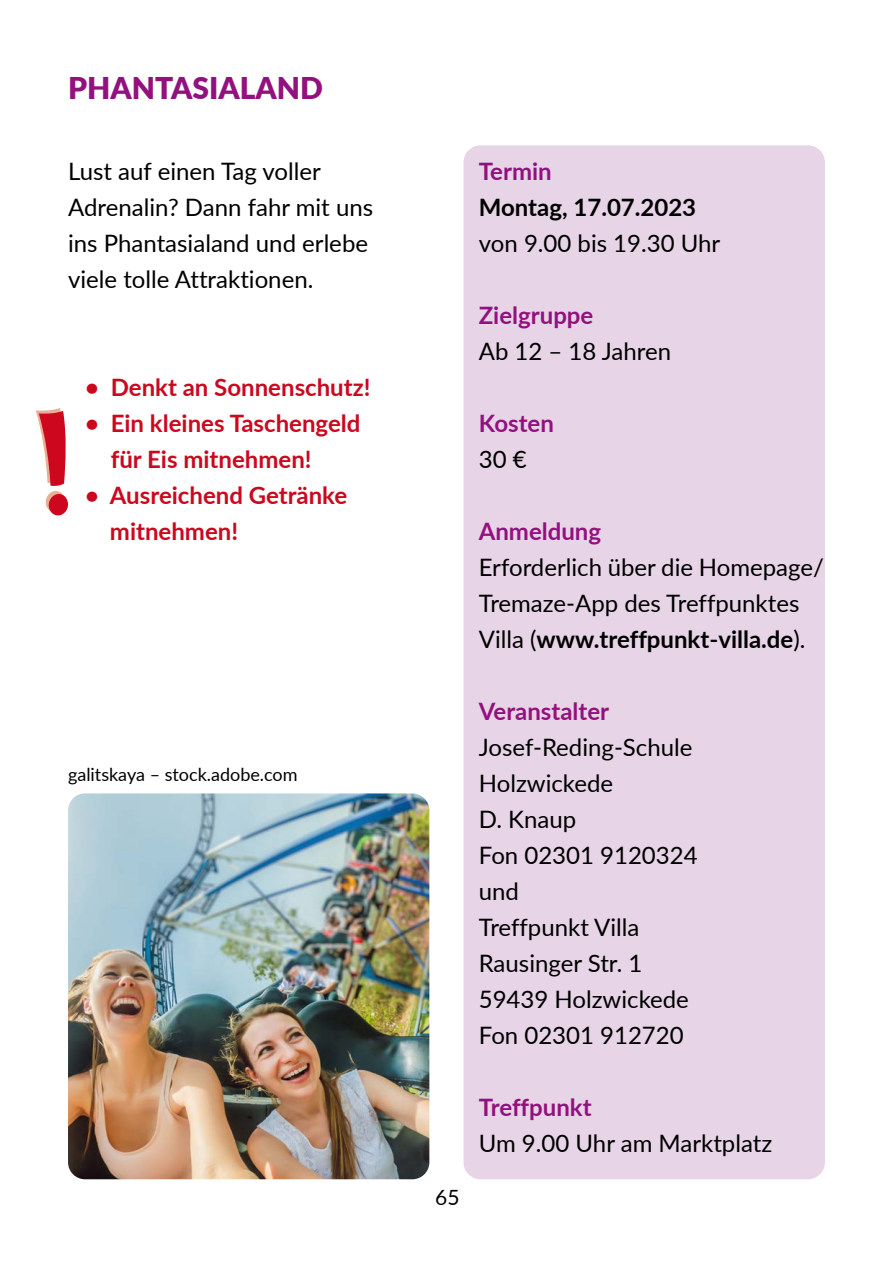
<style>
.page{position:relative;width:893px;height:1263px;background:#fff}
.page>*{position:absolute;margin:0;border:0;box-sizing:border-box;transform-origin:0 0}
.t1{font:900 30px "Lato";color:#93117e}
.t2{font:24px/36px "Lato";color:#000}
.t3{font:700 24px/36px "Lato";color:#cd071e}
.t4{font:700 24px "Lato";color:#93117e}
.t5{font:700 24px "Lato";color:#000}
.t6{font:21px "Lato";color:#000}
.t7{font:18px "Lato";color:#000}
.s1{font-weight:700}
</style>
<div class="page">
<div style="left:463px;top:145px;width:362px;height:1034px;background:#e7d5e7;border-radius:17px"></div>
<img style="left:68px;top:793px;width:361px;height:386px">
<svg style="left:36px;top:408px;width:32px;height:108px"></svg>
<p class="t1" style="left:68px;top:65px;width:256px">PHANTASIALAND</p>
<p class="t2" style="left:68px;top:152px;width:307px">Lust auf einen Tag voller<br>Adrenalin? Dann fahr mit uns ins Phantasialand und erlebe viele tolle Attraktionen.</p>
<p class="t3" style="left:85px;top:368px;width:287px">• Denkt an Sonnenschutz!</p>
<p class="t3" style="left:111px;top:404px;width:251px;text-indent:-26px">• Ein kleines Taschengeld für Eis mitnehmen!</p>
<p class="t3" style="left:110px;top:476px;width:239px;text-indent:-25px">• Ausreichend Getränke mitnehmen!</p>
<p class="t7" style="left:68px;top:762px;width:231px">galitskaya – stock.adobe.com</p>
<p class="t4" style="left:479px;top:154px;width:74px">Termin</p>
<p class="t5" style="left:479px;top:190px;width:219px">Montag, 17.07.2023</p>
<p class="t2" style="left:479px;top:224px;width:243px">von 9.00 bis 19.30 Uhr</p>
<p class="t4" style="left:479px;top:298px;width:116px">Zielgruppe</p>
<p class="t2" style="left:479px;top:332px;width:194px">Ab 12 – 18 Jahren</p>
<p class="t4" style="left:479px;top:406px;width:77px">Kosten</p>
<p class="t2" style="left:479px;top:440px;width:49px">30 €</p>
<p class="t4" style="left:479px;top:514px;width:124px">Anmeldung</p>
<p class="t2" style="left:479px;top:548px;width:347px">Erforderlich über die Homepage/<br>Tremaze-App des Treffpunktes<br>Villa (<span class="s1">www.treffpunkt-villa.de</span>).</p>
<p class="t4" style="left:479px;top:694px;width:132px">Veranstalter</p>
<p class="t2" style="left:479px;top:728px;width:220px">Josef-Reding-Schule<br>Holzwickede<br>D. Knaup<br>Fon 02301 9120324 und<br>Treffpunkt Villa<br>Rausinger Str. 1<br>59439 Holzwickede<br>Fon 02301 912720</p>
<p class="t6" style="left:435px;top:1183px;width:26px">65</p>
<p class="t4" style="left:479px;top:1090px;width:114px">Treffpunkt</p>
<p class="t2" style="left:479px;top:1124px;width:295px">Um 9.00 Uhr am Marktplatz</p>
</div>
